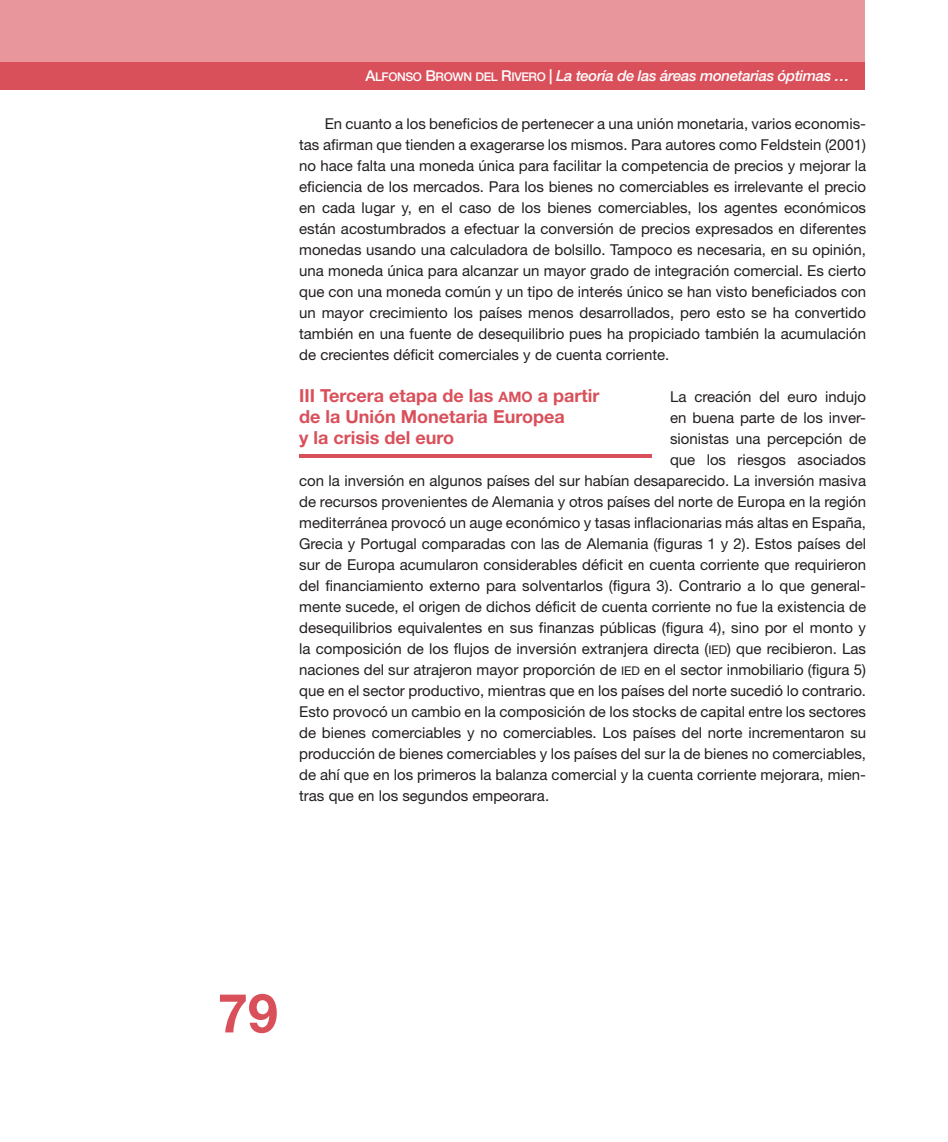
<style>
.page{position:relative;width:948px;height:1142px;background:#fff}
.page>*{position:absolute;margin:0;border:0;box-sizing:border-box;transform-origin:0 0}
.t1{font:700 54px "Helvetica Neue LT Std";color:#d9505b}
.t2{font:700 18px/21px "Helvetica Neue LT Std";color:#d9505b}
.t3{font:15px/21px "Helvetica Neue LT Std";color:#231f20;text-align:justify}
.t4{font:italic 500 15px "Helvetica Neue LT Std";letter-spacing:-.025em;color:#fff}
.s1{font-family:"Helvetica Neue LT Std Md SC800";font-weight:400;font-style:normal}
.s2{font-family:"Helvetica Neue LT Std Md SC800";font-weight:400;font-style:normal;font-size:12px}
.s3{font-family:"Helvetica Neue LT Std Roman SC800";font-size:12px}
.s4{font-family:"Helvetica Neue LT Std Bd SC800";font-weight:400;font-size:14.4px}
</style>
<div class="page">
<div style="left:0;top:0;width:864px;height:67px;background:#e8969c"></div>
<div style="left:0;top:62px;width:864px;height:27px;background:#d9505b"></div>
<hr style="left:299px;top:454px;width:353px;height:4px;background:#d9505b">
<p class="t4" style="left:365px;top:66px;width:485px"><span class="s1">A</span><span class="s2">LFONSO</span> <span class="s1">B</span><span class="s2">ROWN DEL</span> <span class="s1">R</span><span class="s2">IVERO</span> | La teoría de las áreas monetarias óptimas …</p>
<p class="t3" style="left:299px;top:113px;width:568px;text-indent:26px">En cuanto a los beneficios de pertenecer a una unión monetaria, varios economis&shy;tas afirman que tienden a exagerarse los mismos. Para autores como Feldstein (2001) no hace falta una moneda única para facilitar la competencia de precios y mejorar la eficiencia de los mercados. Para los bienes no comerciables es irrelevante el precio en cada lugar y, en el caso de los bienes comerciables, los agentes económicos están acostumbrados a efectuar la conversión de precios expresados en diferentes monedas usando una calculadora de bolsillo. Tampoco es necesaria, en su opinión, una moneda única para alcanzar un mayor grado de integración comercial. Es cierto que con una moneda común y un tipo de interés único se han visto beneficiados con un mayor crecimiento los países menos desarrollados, pero esto se ha convertido también en una fuente de desequilibrio pues ha propiciado también la acumulación de crecientes déficit comerciales y de cuenta corriente.</p>
<p class="t3" style="left:669px;top:386px;width:197px">La creación del euro indujo</p>
<p class="t3" style="left:669px;top:407px;width:197px">en buena parte de los inver-</p>
<p class="t3" style="left:669px;top:428px;width:197px">sionistas una percepción de</p>
<p class="t3" style="left:669px;top:449px;width:197px">que los riesgos asociados</p>
<p class="t3" style="left:299px;top:470px;width:568px">con la inversión en algunos países del sur habían desaparecido. La inversión masiva</p>
<p class="t3" style="left:299px;top:491px;width:568px">de recursos provenientes de Alemania y otros países del norte de Europa en la región</p>
<p class="t3" style="left:299px;top:512px;width:568px">mediterránea provocó un auge económico y tasas inflacionarias más altas en España,</p>
<p class="t3" style="left:299px;top:533px;width:568px">Grecia y Portugal comparadas con las de Alemania (figuras 1 y 2). Estos países del</p>
<p class="t3" style="left:299px;top:554px;width:568px">sur de Europa acumularon considerables déficit en cuenta corriente que requirieron</p>
<p class="t3" style="left:299px;top:575px;width:568px">del financiamiento externo para solventarlos (figura 3). Contrario a lo que general-</p>
<p class="t3" style="left:299px;top:596px;width:568px">mente sucede, el origen de dichos déficit de cuenta corriente no fue la existencia de</p>
<p class="t3" style="left:299px;top:617px;width:568px">desequilibrios equivalentes en sus finanzas públicas (figura 4), sino por el monto y</p>
<p class="t3" style="left:299px;top:638px;width:568px">la composición de los flujos de inversión extranjera directa (<span class="s3">ied</span>) que recibieron. Las</p>
<p class="t3" style="left:299px;top:659px;width:568px">naciones del sur atrajeron mayor proporción de <span class="s3">ied</span> en el sector inmobiliario (figura 5)</p>
<p class="t3" style="left:299px;top:680px;width:568px">que en el sector productivo, mientras que en los países del norte sucedió lo contrario.</p>
<p class="t3" style="left:299px;top:701px;width:568px">Esto provocó un cambio en la composición de los stocks de capital entre los sectores</p>
<p class="t3" style="left:299px;top:722px;width:568px">de bienes comerciables y no comerciables. Los países del norte incrementaron su</p>
<p class="t3" style="left:299px;top:743px;width:568px">producción de bienes comerciables y los países del sur la de bienes no comerciables,</p>
<p class="t3" style="left:299px;top:764px;width:568px">de ahí que en los primeros la balanza comercial y la cuenta corriente mejorara, mien-</p>
<p class="t3" style="left:299px;top:785px;width:251px">tras que en los segundos empeorara.</p>
<p class="t2" style="left:299px;top:385px;width:302px">III Tercera etapa de las <span class="s4">AMO</span> a partir de la Unión Monetaria Europea<br>y la crisis del euro</p>
<h1 class="t1" style="left:218px;top:979px;width:62px">79</h1>
</div>
